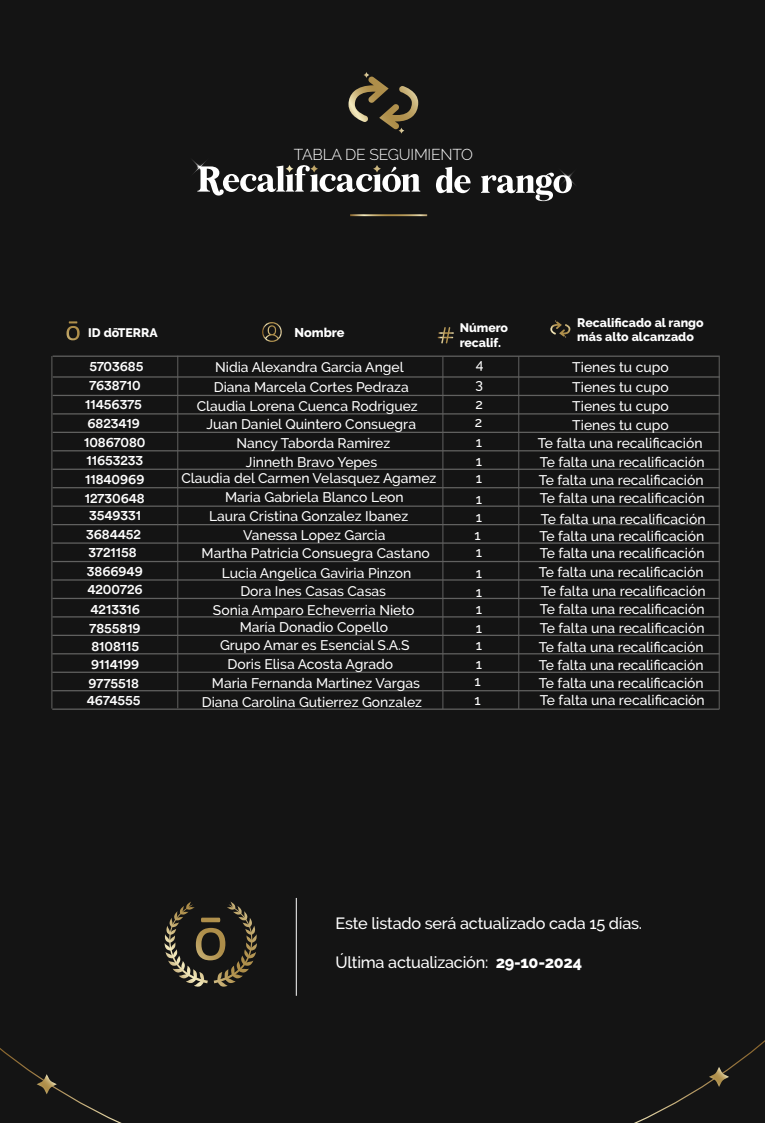
<style>
.page{position:relative;width:765px;height:1123px;background:#141414}
.page>*{position:absolute;margin:0;border:0;box-sizing:border-box;transform-origin:0 0}
.t1{font:500 16.25px "Raleway";letter-spacing:-.015em;color:#fff}
.t2{font:300 15.75px "Raleway";letter-spacing:-.015em;color:#fff}
.t3{font:500 13.88px/19px "Raleway";color:#fff}
.t4{font:500 13.88px/18.4px "Circular Std";color:#fff}
.t5{font:800 12.75px "Raleway";color:#fff}
.t6{font:800 12.38px/14.9px "Raleway";color:#fff}
.s1{font-weight:800}
</style>
<div class="page">
<svg style="left:349px;top:72px;width:69px;height:62px"></svg>
<svg style="left:436px;top:167px;width:35px;height:26px"></svg>
<svg style="left:481px;top:170px;width:94px;height:31px"></svg>
<svg style="left:192px;top:160px;width:228px;height:36px"></svg>
<hr style="left:350px;top:214px;width:77px;height:2px;background:#fff">
<svg style="left:0;top:897px;width:297px;height:226px"></svg>
<svg style="left:37px;top:1074px;width:20px;height:20px"></svg>
<svg style="left:709px;top:1067px;width:20px;height:20px"></svg>
<svg style="left:550px;top:320px;width:20px;height:18px"></svg>
<hr style="left:177px;top:356px;width:1px;height:352px;background:#616160">
<hr style="left:53px;top:376px;width:667px;height:2px;background:#616160">
<hr style="left:53px;top:395px;width:667px;height:1px;background:#616160">
<hr style="left:53px;top:413px;width:667px;height:1px;background:#616160">
<hr style="left:53px;top:432px;width:667px;height:1px;background:#616160">
<hr style="left:53px;top:450px;width:667px;height:1px;background:#616160">
<hr style="left:53px;top:469px;width:667px;height:1px;background:#616160">
<hr style="left:53px;top:487px;width:667px;height:1px;background:#616160">
<hr style="left:53px;top:505px;width:667px;height:2px;background:#616160">
<hr style="left:53px;top:524px;width:667px;height:1px;background:#616160">
<hr style="left:53px;top:542px;width:667px;height:2px;background:#616160">
<hr style="left:53px;top:561px;width:667px;height:1px;background:#616160">
<hr style="left:52px;top:579px;width:668px;height:2px;background:#616160">
<hr style="left:52px;top:598px;width:668px;height:1px;background:#616160">
<hr style="left:52px;top:616px;width:668px;height:1px;background:#616160">
<hr style="left:52px;top:635px;width:668px;height:1px;background:#616160">
<hr style="left:52px;top:653px;width:668px;height:1px;background:#616160">
<hr style="left:52px;top:672px;width:667px;height:1px;background:#616160">
<hr style="left:52px;top:690px;width:667px;height:1px;background:#616160">
<hr style="left:52px;top:708px;width:667px;height:2px;background:#616160">
<hr style="left:53px;top:356px;width:667px;height:1px;background:#616160">
<hr style="left:51px;top:356px;width:1px;height:353px;background:#616160">
<hr style="left:518px;top:356px;width:1px;height:353px;background:#616160">
<hr style="left:442px;top:357px;width:1px;height:352px;background:#616160">
<svg style="left:438px;top:327px;width:16px;height:16px"></svg>
<hr style="left:719px;top:356px;width:1px;height:353px;background:#616160">
<svg style="left:262px;top:322px;width:20px;height:20px"></svg>
<svg style="left:67px;top:321px;width:13px;height:19px"></svg>
<p class="t2" style="left:294px;top:145px;width:181px">TABLA DE SEGUIMIENTO</p>
<p class="t6" style="left:88px;top:326px;width:71px">ID dōTERRA</p>
<p class="t6" style="left:577px;top:315px;width:128px">Recalificado al rango más alto alcanzado</p>
<p class="t4" style="left:89px;top:356px;width:56px">5703685</p>
<p class="t4" style="left:85px;top:394px;width:58px;line-height:19.4px">11456375<br>6823419</p>
<p class="t6" style="left:460px;top:320px;width:50px">Número recalif.</p>
<p class="t3" style="left:476px;top:374px;width:9px;line-height:20.4px">3<br>2</p>
<p class="t3" style="left:476px;top:433px;width:8px">1<br>1</p>
<p class="t3" style="left:476px;top:468px;width:8px;line-height:21px">1<br>1</p>
<p class="t3" style="left:475px;top:508px;width:9px;line-height:17.6px;text-align:justify">1<br>1<br>1</p>
<p class="t3" style="left:476px;top:563px;width:8px">1<br>1</p>
<p class="t3" style="left:476px;top:599px;width:8px">1<br>1</p>
<p class="t3" style="left:476px;top:636px;width:8px">1<br>1</p>
<p class="t3" style="left:475px;top:672px;width:8px">1<br>1</p>
<p class="t5" style="left:295px;top:325px;width:51px">Nombre</p>
<p class="t3" style="left:215px;top:357px;width:190px">Nidia Alexandra Garcia Angel</p>
<p class="t3" style="left:476px;top:355px;width:9px">4</p>
<p class="t3" style="left:197px;top:378px;width:223px;line-height:18.5px;text-align:center">Diana Marcela Cortes Pedraza<br>Claudia Lorena Cuenca Rodriguez<br>Juan Daniel Quintero Consuegra</p>
<p class="t3" style="left:538px;top:358px;width:166px;text-align:center">Tienes tu cupo<br>Tienes tu cupo<br>Tienes tu cupo<br>Tienes tu cupo<br>Te falta una recalificación</p>
<p class="t3" style="left:539px;top:453px;width:167px;line-height:18px;text-align:justify">Te falta una recalificación Te falta una recalificación Te falta una recalificación</p>
<p class="t3" style="left:539px;top:510px;width:168px;line-height:17.1px;text-align:justify">Te falta una recalificación Te falta una recalificación Te falta una recalificación</p>
<p class="t3" style="left:539px;top:562px;width:168px;line-height:18.4px">Te falta una recalificación<br>Te falta una recalificación<br>Te falta una recalificación<br>Te falta una recalificación<br>Te falta una recalificación<br>Te falta una recalificación<br>Te falta una recalificación<br>Te falta una recalificación</p>
<p class="t4" style="left:90px;top:376px;width:53px">7638710</p>
<p class="t3" style="left:475px;top:413px;width:9px">2</p>
<p class="t3" style="left:237px;top:433px;width:155px;text-align:center">Nancy Taborda Ramirez<br>Jinneth Bravo Yepes</p>
<p class="t3" style="left:181px;top:469px;width:257px">Claudia del Carmen Velasquez Agamez</p>
<p class="t3" style="left:225px;top:488px;width:180px">Maria Gabriela Blanco Leon</p>
<p class="t3" style="left:209px;top:507px;width:201px">Laura Cristina Gonzalez Ibanez</p>
<p class="t3" style="left:243px;top:525px;width:144px">Vanessa Lopez Garcia</p>
<p class="t3" style="left:202px;top:542px;width:230px;line-height:20.4px;text-align:center">Martha Patricia Consuegra Castano<br>Lucia Angelica Gaviria Pinzon</p>
<p class="t3" style="left:213px;top:582px;width:203px;line-height:18.1px;text-align:center">Dora Ines Casas Casas<br>Sonia Amparo Echeverria Nieto<br>María Donadio Copello<br>Grupo Amar es Esencial S.A.S</p>
<p class="t3" style="left:212px;top:654px;width:210px;text-indent:16px">Doris Elisa Acosta Agrado<br>Maria Fernanda Martinez Vargas</p>
<p class="t4" style="left:84px;top:432px;width:63px;line-height:18.8px">10867080<br>11653233<br>11840969<br>12730648</p>
<p class="t4" style="left:86px;top:506px;width:58px">3549331<br>3684452<br>3721158<br>3866949<br>4200726</p>
<p class="t4" style="left:90px;top:599px;width:53px;line-height:19.4px">4213316<br>7855819</p>
<p class="t4" style="left:91px;top:637px;width:49px;line-height:17.6px">8108115<br>9114199</p>
<p class="t4" style="left:89px;top:674px;width:52px">9775518</p>
<p class="t4" style="left:87px;top:691px;width:55px">4674555</p>
<p class="t3" style="left:202px;top:692px;width:222px">Diana Carolina Gutierrez Gonzalez</p>
<p class="t1" style="left:336px;top:914px;width:308px">Este listado será actualizado cada 15 días.</p>
<p class="t1" style="left:336px;top:953px;width:248px">Última actualización: <span class="s1">29-10-2024</span></p>
</div>
